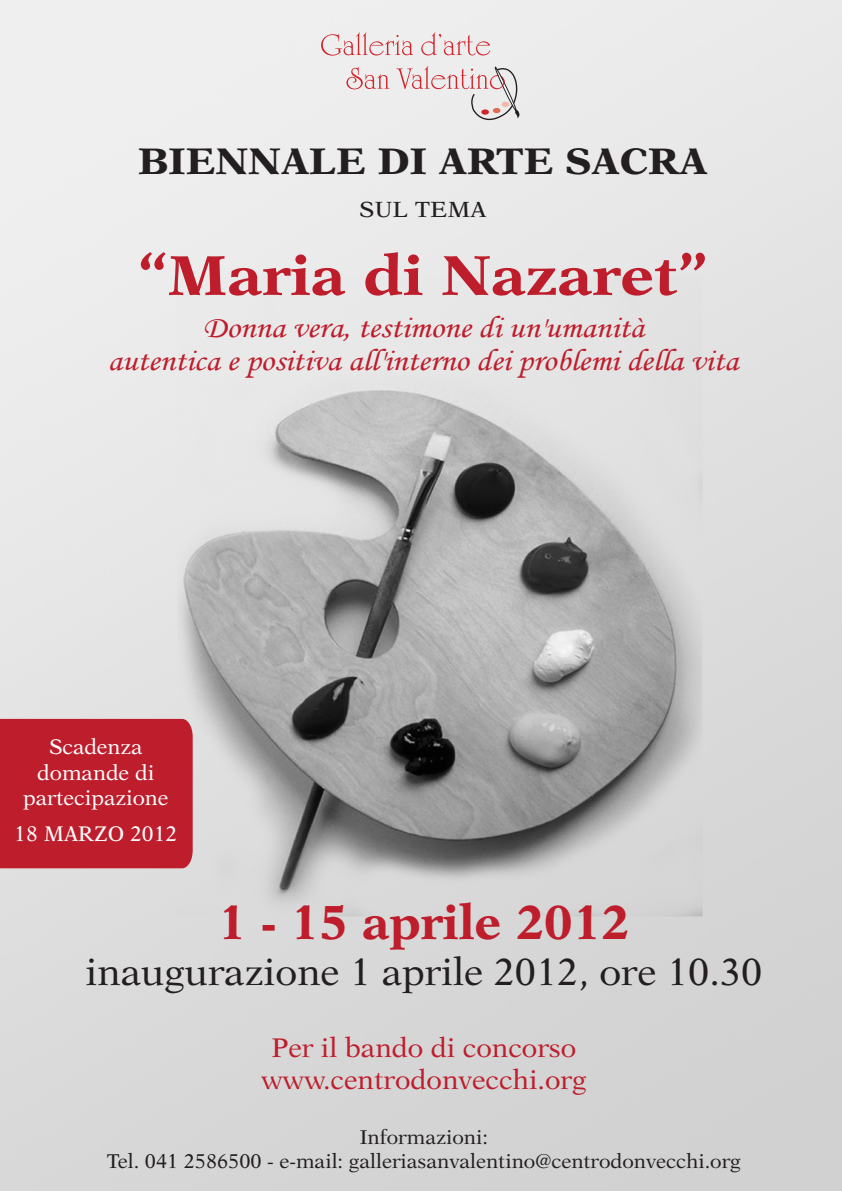
<style>
.page{position:relative;width:842px;height:1191px;background:#fff}
.page>*{position:absolute;margin:0;border:0;box-sizing:border-box;transform-origin:0 0}
.t1{font:700 56px "New Aster LT Std";color:#be1d2c;scale:1.09 1}
.t2{font:700 48px "New Aster LT Std";color:#be1d2c}
.t3{font:38px "New Aster LT Std";color:#231f20}
.t4{font:700 37px "New Aster LT Std";color:#231f20;scale:1.09 1}
.t5{font:31px/33px "Monotype Corsiva";color:#be1d2c;text-align:center;scale:1.09 1}
.t6{font:27px/32.4px "New Aster LT Std";color:#be1d2c;text-align:center}
.t7{font:22px "New Aster LT Std";color:#231f20;scale:1.09 1}
.t8{font:21.2px/25.5px "New Aster LT Std";color:#fff;text-align:center}
.t9{font:20px/24px "New Aster LT Std";color:#231f20;text-align:center}
</style>
<div class="page">
<img style="left:0;top:0;width:842px;height:1191px">
<div style="left:0;top:719px;width:193px;height:149px;background:#be1d2c"></div>
<svg style="left:321px;top:32px;width:205px;height:88px"></svg>
<p class="t4" style="left:138px;top:139px;width:524px">BIENNALE DI ARTE SACRA</p>
<p class="t7" style="left:359px;top:196px;width:118px">SUL TEMA</p>
<h1 class="t1" style="left:137px;top:242px;width:526px">“Maria di Nazaret”</h1>
<p class="t5" style="left:108px;top:311px;width:580px">Donna vera, testimone di un'umanità<br>autentica e positiva all'interno dei problemi della vita</p>
<p class="t8" style="left:23px;top:734px;width:147px">Scadenza domande di partecipazione</p>
<p class="t8" style="left:14px;top:821px;width:165px">18 MARZO 2012</p>
<h2 class="t2" style="left:218px;top:894px;width:413px">1 - 15 aprile 2012</h2>
<p class="t3" style="left:86px;top:949px;width:678px">inaugurazione 1 aprile 2012, ore 10.30</p>
<p class="t6" style="left:261px;top:1031px;width:327px">Per il bando di concorso www.centrodonvecchi.org</p>
<p class="t9" style="left:107px;top:1125px;width:636px">Informazioni:<br>Tel. 041 2586500 - e-mail: galleriasanvalentino@centrodonvecchi.org</p>
</div>
